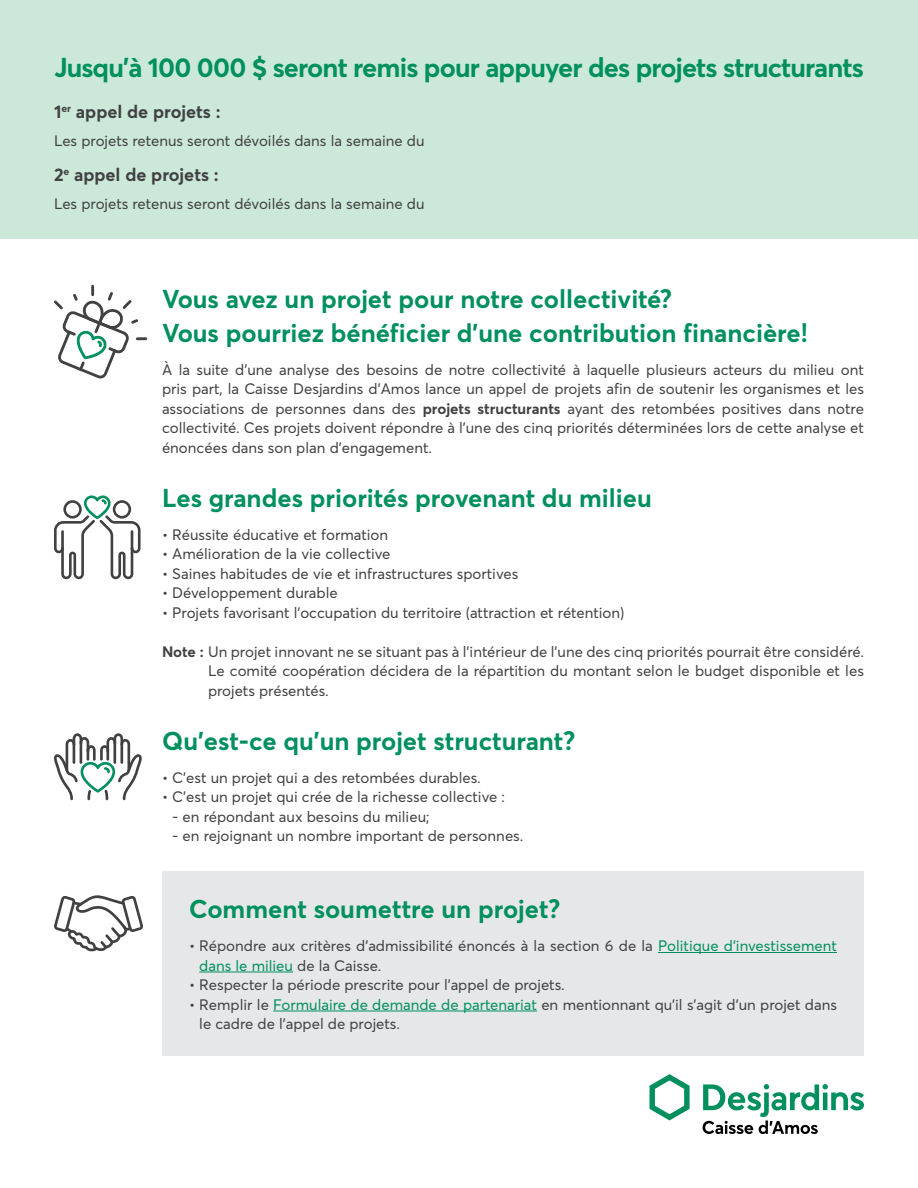
<style>
.page{position:relative;width:918px;height:1188px;background:#fff}
.page>*{position:absolute;margin:0;border:0;box-sizing:border-box;transform-origin:0 0}
.t1{font:700 27px "Averta";letter-spacing:-.03em;color:#00905e}
.t2{font:700 25.5px/33.8px "Averta";color:#00905e}
.t3{font:700 18px "Averta";color:#414042}
.t4{font:15px/19.5px "Averta";color:#414042;text-align:justify}
.s1{font-weight:700}
.s2{color:#00905e}
</style>
<div class="page">
<div style="left:0;top:0;width:918px;height:239px;background:#cbe8d9"></div>
<div style="left:162px;top:872px;width:702px;height:184px;background:#e6e7e8"></div>
<hr style="left:658px;top:952px;width:179px;height:1px;background:#00905e">
<hr style="left:199px;top:972px;width:94px;height:1px;background:#00905e">
<hr style="left:273px;top:1011px;width:264px;height:1px;background:#00905e">
<svg style="left:650px;top:1074px;width:40px;height:46px"></svg>
<svg style="left:703px;top:1084px;width:161px;height:50px"></svg>
<svg style="left:54px;top:285px;width:93px;height:93px"></svg>
<svg style="left:54px;top:495px;width:87px;height:84px"></svg>
<svg style="left:54px;top:733px;width:88px;height:67px"></svg>
<svg style="left:54px;top:895px;width:89px;height:56px"></svg>
<h1 class="t1" style="left:54px;top:50px;width:811px">Jusqu’à 100 000 $ seront remis pour appuyer des projets structurants</h1>
<p class="t3" style="left:54px;top:100px;width:168px">1<sup>er</sup> appel de projets :</p>
<p class="t4" style="left:54px;top:131px;width:372px">Les projets retenus seront dévoilés dans la semaine du</p>
<p class="t3" style="left:54px;top:163px;width:166px">2<sup>e</sup> appel de projets :</p>
<p class="t4" style="left:54px;top:194px;width:372px">Les projets retenus seront dévoilés dans la semaine du</p>
<h2 class="t2" style="left:162px;top:282px;width:648px">Vous avez un projet pour notre collectivité?<br>Vous pourriez bénéficier d’une contribution financière!</h2>
<p class="t4" style="left:162px;top:360px;width:704px">À la suite d’une analyse des besoins de notre collectivité à laquelle plusieurs acteurs du milieu ont pris part, la Caisse Desjardins d’Amos lance un appel de projets afin de soutenir les organismes et les associations de personnes dans des <span class="s1">projets structurants</span> ayant des retombées positives dans notre collectivité. Ces projets doivent répondre à l’une des cinq priorités déterminées lors de cette analyse et énoncées dans son plan d’engagement.</p>
<h2 class="t2" style="left:162px;top:481px;width:491px">Les grandes priorités provenant du milieu</h2>
<p class="t4" style="left:162px;top:525px;width:228px">• Réussite éducative et formation</p>
<p class="t4" style="left:162px;top:544px;width:230px">• Amélioration de la vie collective</p>
<p class="t4" style="left:162px;top:564px;width:358px">• Saines habitudes de vie et infrastructures sportives</p>
<p class="t4" style="left:162px;top:583px;width:177px">• Développement durable</p>
<p class="t4" style="left:162px;top:603px;width:464px">• Projets favorisant l’occupation du territoire (attraction et rétention)</p>
<p class="t4" style="left:208px;top:642px;width:658px;text-indent:-46px"><span class="s1">Note :</span> Un projet innovant ne se situant pas à l’intérieur de l’une des cinq priorités pourrait être considéré.<br>Le comité coopération décidera de la répartition du montant selon le budget disponible et les projets présentés.</p>
<h2 class="t2" style="left:162px;top:724px;width:415px">Qu’est-ce qu’un projet structurant?</h2>
<p class="t4" style="left:162px;top:768px;width:320px">• C’est un projet qui a des retombées durables.</p>
<p class="t4" style="left:162px;top:787px;width:345px">• C’est un projet qui crée de la richesse collective :</p>
<p class="t4" style="left:172px;top:807px;width:259px">- en répondant aux besoins du milieu;</p>
<p class="t4" style="left:172px;top:826px;width:353px">- en rejoignant un nombre important de personnes.</p>
<h2 class="t2" style="left:189px;top:892px;width:373px">Comment soumettre un projet?</h2>
<p class="t4" style="left:199px;top:936px;width:639px;text-indent:-10px">• Répondre aux critères d’admissibilité énoncés à la section 6 de la <span class="s2">Politique d’investissement dans le milieu</span> de la Caisse.</p>
<p class="t4" style="left:189px;top:975px;width:377px">• Respecter la période prescrite pour l’appel de projets.</p>
<p class="t4" style="left:199px;top:995px;width:639px;text-indent:-10px">• Remplir le <span class="s2">Formulaire de demande de partenariat</span> en mentionnant qu’il s’agit d’un projet dans le cadre de l’appel de projets.</p>
</div>
